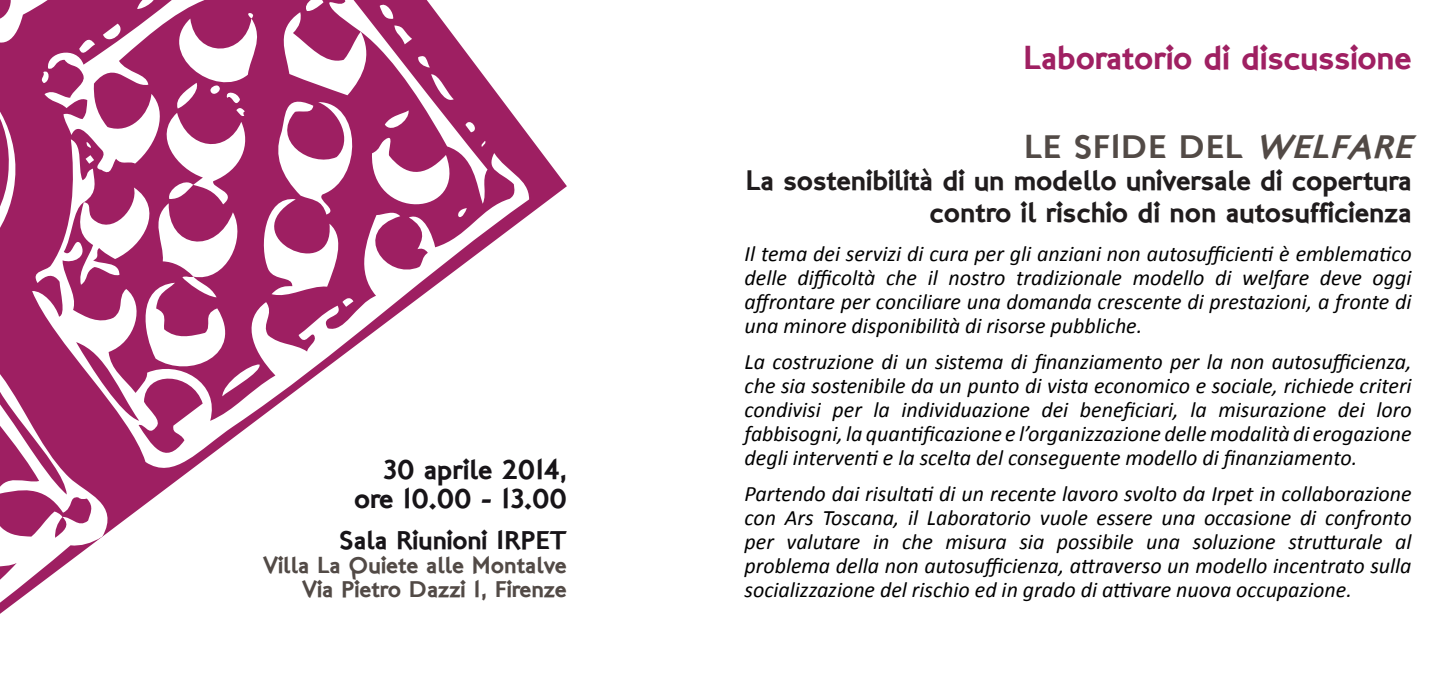
<style>
.page{position:relative;width:1440px;height:681px;background:#fff}
.page>*{position:absolute;margin:0;border:0;box-sizing:border-box;transform-origin:0 0}
.t1{font:33px "London Two";color:#9f2062}
.t2{font:33px "London Two";letter-spacing:.02em;color:#524a46}
.t3{font:28px/32px "London Two";letter-spacing:-.005em;color:#201c1d;text-align:right}
.t4{font:27.6px/29px "London Two";color:#171418;text-align:right}
.t5{font:26px "London Two";color:#171418}
.t6{font:23px/24.2px "London Two";color:#524a46;text-align:right}
.t7{font:italic 22px/24px "Calibri";color:#000;text-align:justify}
.s1{font-style:italic}
</style>
<div class="page">
<svg style="left:488px;top:81px;width:79px;height:134px"></svg>
<svg style="left:487px;top:139px;width:42px;height:108px;fill:#9e1f62"></svg>
<svg style="left:0;top:0;width:487px;height:613px"></svg>
<p class="t4" style="left:354px;top:454px;width:214px">30 aprile 2014, ore 10.00 - 13.00</p>
<p class="t5" style="left:339px;top:522px;width:229px">Sala Riunioni IRPET</p>
<p class="t6" style="left:263px;top:552px;width:305px">Villa La Quiete alle Montalve<br>Via Pietro Dazzi 1, Firenze</p>
<h1 class="t1" style="left:1023px;top:36px;width:390px">Laboratorio di discussione</h1>
<h1 class="t2" style="left:1024px;top:125px;width:401px">LE SFIDE DEL <span class="s1">WELFARE</span></h1>
<p class="t3" style="left:745px;top:164px;width:668px">La sostenibilità di un modello universale di copertura contro il rischio di non autosufficienza</p>
<p class="t7" style="left:745px;top:240px;width:669px">Il tema dei servizi di cura per gli anziani non autosufficienti è emblematico delle difficoltà che il nostro tradizionale modello di welfare deve oggi affrontare per conciliare una domanda crescente di prestazioni, a fronte di una minore disponibilità di risorse pubbliche.</p>
<p class="t7" style="left:745px;top:348px;width:669px">La costruzione di un sistema di finanziamento per la non autosufficienza, che sia sostenibile da un punto di vista economico e sociale, richiede criteri condivisi per la individuazione dei beneficiari, la misurazione dei loro fabbisogni, la quantificazione e l’organizzazione delle modalità di erogazione degli interventi e la scelta del conseguente modello di finanziamento.</p>
<p class="t7" style="left:745px;top:480px;width:669px">Partendo dai risultati di un recente lavoro svolto da Irpet in collaborazione con Ars Toscana, il Laboratorio vuole essere una occasione di confronto per valutare in che misura sia possibile una soluzione strutturale al problema della non autosufficienza, attraverso un modello incentrato sulla socializzazione del rischio ed in grado di attivare nuova occupazione.</p>
</div>
